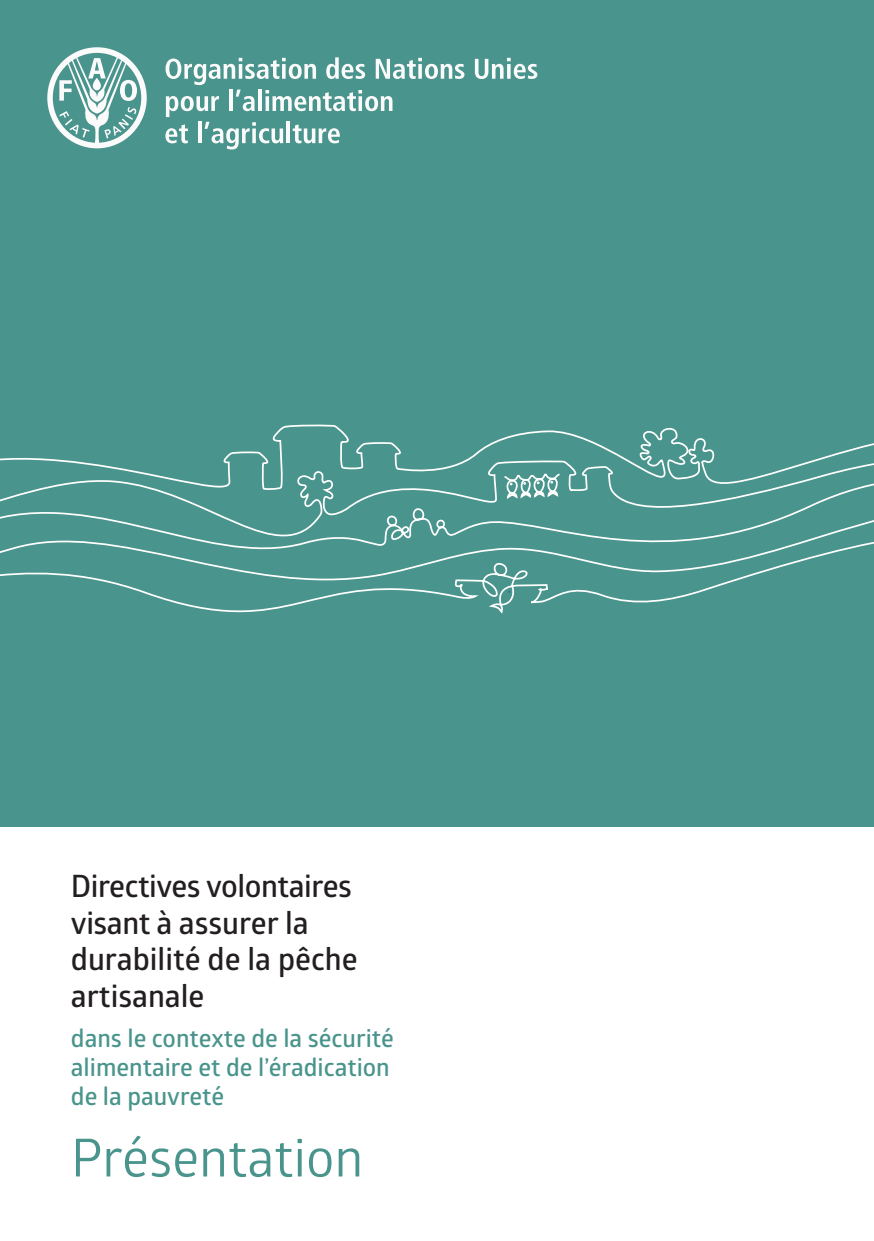
<style>
.page{position:relative;width:874px;height:1241px;background:#fff}
.page>*{position:absolute;margin:0;border:0;box-sizing:border-box;transform-origin:0 0}
.t1{font:52.5px "Glober";color:#49948c}
.t2{font:600 30.8px/36.9px "Glober";color:#231f20}
.t3{font:600 24.68px/29.2px "Glober";color:#49948c}
</style>
<div class="page">
<div style="left:0;top:0;width:873px;height:826px;background:#49948c"></div>
<svg style="left:156px;top:597px;width:526px;height:17px"></svg>
<svg style="left:0;top:576px;width:751px;height:21px"></svg>
<svg style="left:0;top:564px;width:791px;height:12px"></svg>
<svg style="left:0;top:424px;width:873px;height:140px"></svg>
<svg style="left:47px;top:47px;width:100px;height:101px"></svg>
<svg style="left:474px;top:58px;width:63px;height:21px"></svg>
<svg style="left:165px;top:57px;width:299px;height:92px"></svg>
<p class="t2" style="left:71px;top:866px;width:288px">Directives volontaires visant à assurer la durabilité de la pêche artisanale</p>
<p class="t3" style="left:71px;top:1022px;width:324px">dans le contexte de la sécurité alimentaire et de l’éradication de la pauvreté</p>
<h1 class="t1" style="left:71px;top:1120px;width:294px">Présentation</h1>
</div>
